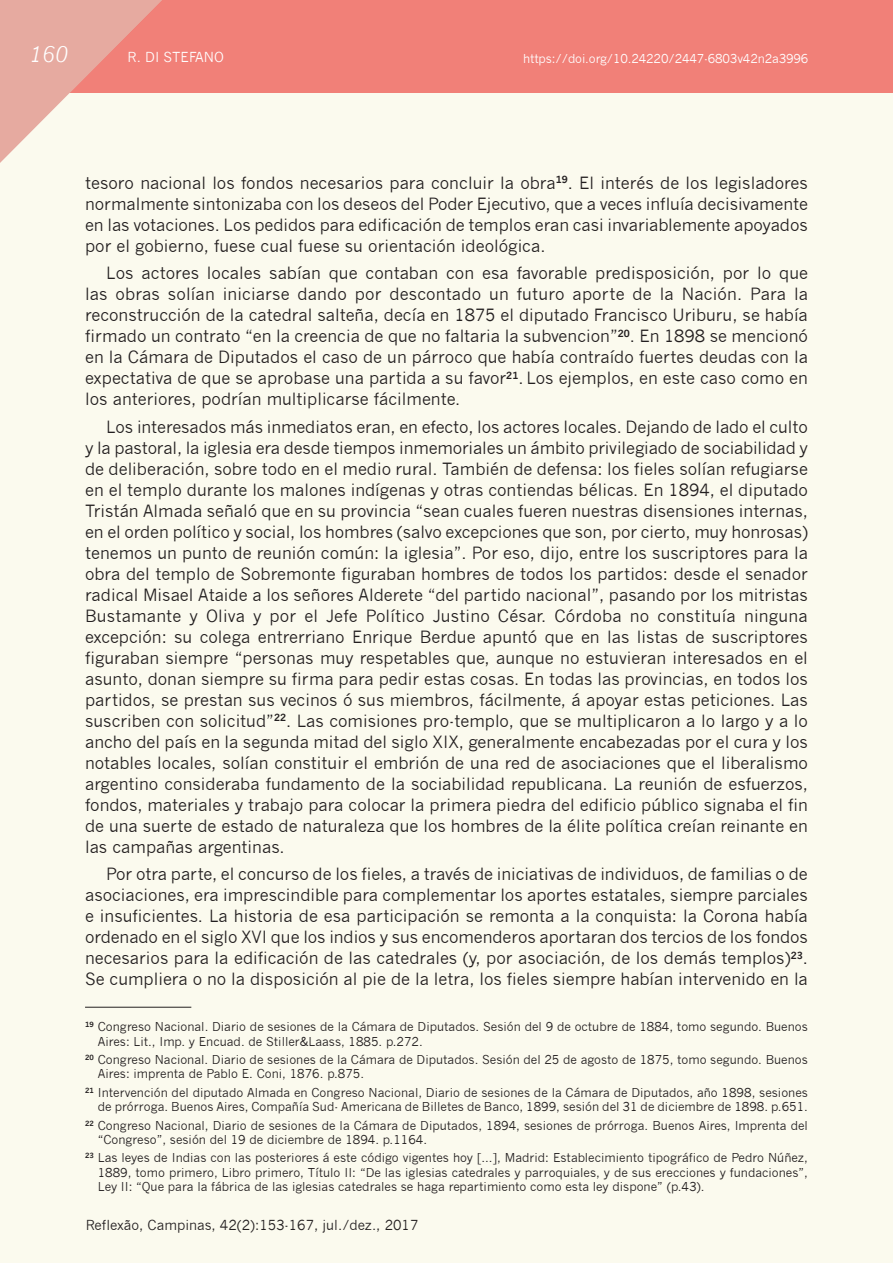
<style>
.page{position:relative;width:893px;height:1263px;background:#fff}
.page>*{position:absolute;margin:0;border:0;box-sizing:border-box;transform-origin:0 0}
.t1{font:italic 21px "News Gothic";color:#fff}
.t2{font:16.5px/21px "News Gothic";color:#231f20;text-align:justify}
.t3{font:13.5px "News Gothic";color:#231f20}
.t4{font:13.5px "News Gothic";color:#fff}
.t5{font:12px/14.2px "News Gothic";color:#231f20}
.t6{font:12px "News Gothic";letter-spacing:-.01em;color:#fff}
</style>
<div class="page">
<div style="left:0;top:0;width:893px;height:93px;background:#f18078"></div>
<div style="left:0;top:93px;width:892px;height:1170px;background:#fbfaee"></div>
<svg style="left:0;top:0;width:162px;height:163px"></svg>
<hr style="left:85px;top:1007px;width:106px;height:1px;background:#231f20">
<p class="t1" style="left:29px;top:42px;width:41px">160</p>
<p class="t4" style="left:128px;top:49px;width:98px">R. DI STEFANO</p>
<p class="t6" style="left:523px;top:51px;width:287px">https://doi.org/10.24220/2447-6803v42n2a3996</p>
<p class="t2" style="left:85px;top:173px;width:724px">tesoro nacional los fondos necesarios para concluir la obra<sup>19</sup>. El interés de los legisladores normalmente sintonizaba con los deseos del Poder Ejecutivo, que a veces influía decisivamente en las votaciones. Los pedidos para edificación de templos eran casi invariablemente apoyados por el gobierno, fuese cual fuese su orientación ideológica.</p>
<p class="t2" style="left:85px;top:263px;width:725px;text-indent:21px">Los actores locales sabían que contaban con esa favorable predisposición, por lo que las obras solían iniciarse dando por descontado un futuro aporte de la Nación. Para la reconstrucción de la catedral salteña, decía en 1875 el diputado Francisco Uriburu, se había firmado un contrato “en la creencia de que no faltaria la subvencion”<sup>20</sup>. En 1898 se mencionó en la Cámara de Diputados el caso de un párroco que había contraído fuertes deudas con la expectativa de que se aprobase una partida a su favor<sup>21</sup>. Los ejemplos, en este caso como en los anteriores, podrían multiplicarse fácilmente.</p>
<p class="t2" style="left:85px;top:416px;width:724px;text-indent:21px">Los interesados más inmediatos eran, en efecto, los actores locales. Dejando de lado el culto y la pastoral, la iglesia era desde tiempos inmemoriales un ámbito privilegiado de sociabilidad y de deliberación, sobre todo en el medio rural. También de defensa: los fieles solían refugiarse en el templo durante los malones indígenas y otras contiendas bélicas. En 1894, el diputado Tristán Almada señaló que en su provincia “sean cuales fueren nuestras disensiones internas, en el orden político y social, los hombres (salvo excepciones que son, por cierto, muy honrosas) tenemos un punto de reunión común: la iglesia”. Por eso, dijo, entre los suscriptores para la obra del templo de Sobremonte figuraban hombres de todos los partidos: desde el senador radical Misael Ataide a los señores Alderete “del partido nacional”, pasando por los mitristas Bustamante y Oliva y por el Jefe Político Justino César. Córdoba no constituía ninguna excepción: su colega entrerriano Enrique Berdue apuntó que en las listas de suscriptores figuraban siempre “personas muy respetables que, aunque no estuvieran interesados en el asunto, donan siempre su firma para pedir estas cosas. En todas las provincias, en todos los partidos, se prestan sus vecinos ó sus miembros, fácilmente, á apoyar estas peticiones. Las suscriben con solicitud”<sup>22</sup>. Las comisiones pro-templo, que se multiplicaron a lo largo y a lo ancho del país en la segunda mitad del siglo XIX, generalmente encabezadas por el cura y los notables locales, solían constituir el embrión de una red de asociaciones que el liberalismo argentino consideraba fundamento de la sociabilidad republicana. La reunión de esfuerzos, fondos, materiales y trabajo para colocar la primera piedra del edificio público signaba el fin de una suerte de estado de naturaleza que los hombres de la élite política creían reinante en las campañas argentinas.</p>
<p class="t2" style="left:85px;top:864px;width:724px;text-indent:21px">Por otra parte, el concurso de los fieles, a través de iniciativas de individuos, de familias o de asociaciones, era imprescindible para complementar los aportes estatales, siempre parciales e insuficientes. La historia de esa participación se remonta a la conquista: la Corona había ordenado en el siglo XVI que los indios y sus encomenderos aportaran dos tercios de los fondos necesarios para la edificación de las catedrales (y, por asociación, de los demás templos)<sup>23</sup>.<br>Se cumpliera o no la disposición al pie de la letra, los fieles siempre habían intervenido en la</p>
<p class="t5" style="left:98px;top:1020px;width:712px;text-indent:-13px"><sup>19</sup> Congreso Nacional. Diario de sesiones de la Cámara de Diputados. Sesión del 9 de octubre de 1884, tomo segundo. Buenos<br>Aires: Lit., Imp. y Encuad. de Stiller&amp;Laass, 1885. p.272.</p>
<p class="t5" style="left:98px;top:1053px;width:712px;text-indent:-13px"><sup>20</sup> Congreso Nacional. Diario de sesiones de la Cámara de Diputados. Sesión del 25 de agosto de 1875, tomo segundo. Buenos<br>Aires: imprenta de Pablo E. Coni, 1876. p.875.</p>
<p class="t5" style="left:85px;top:1085px;width:724px;text-align:right"><sup>21</sup> Intervención del diputado Almada en Congreso Nacional, Diario de sesiones de la Cámara de Diputados, año 1898, sesiones de prórroga. Buenos Aires, Compañía Sud- Americana de Billetes de Banco, 1899, sesión del 31 de diciembre de 1898. p.651.</p>
<p class="t5" style="left:98px;top:1118px;width:712px;text-indent:-13px"><sup>22</sup> Congreso Nacional, Diario de sesiones de la Cámara de Diputados, 1894, sesiones de prórroga. Buenos Aires, Imprenta del “Congreso”, sesión del 19 de diciembre de 1894. p.1164.</p>
<p class="t5" style="left:98px;top:1151px;width:712px;text-align:justify;text-indent:-13px"><sup>23</sup> Las leyes de Indias con las posteriores á este código vigentes hoy [...], Madrid: Establecimiento tipográfico de Pedro Núñez, 1889, tomo primero, Libro primero, Título II: “De las iglesias catedrales y parroquiales, y de sus erecciones y fundaciones”, Ley II: “Que para la fábrica de las iglesias catedrales se haga repartimiento como esta ley dispone” (p.43).</p>
<p class="t3" style="left:86px;top:1218px;width:334px">Reflexão, Campinas, 42(2):153-167, jul./dez., 2017</p>
</div>
